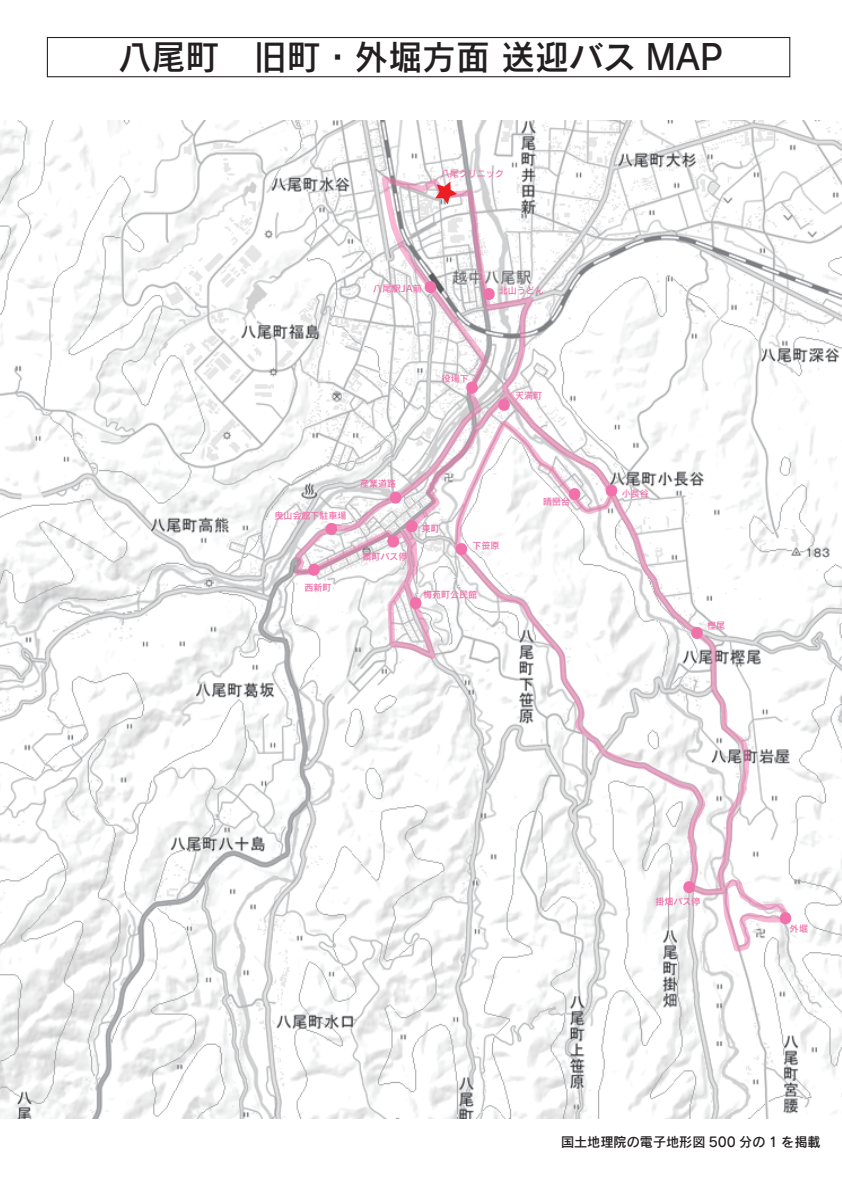
<style>
.page{position:relative;width:842px;height:1191px;background:#fff}
.page>*{position:absolute;margin:0;border:0;box-sizing:border-box;transform-origin:0 0}
.t1{font:34.6px "Rodin Pro DB";color:#231f20}
.t2{font:13.4px "Rodin Pro DB";color:#231f20}
.t3{font:9.2px "Rodin Pro DB";color:#f171ab}
</style>
<div class="page">
<img style="left:0;top:120px;width:842px;height:999px">
<div style="left:47px;top:37px;width:743px;height:40px;border:1px solid #231f20"></div>
<svg style="left:790px;top:912px;width:3px;height:12px"></svg>
<svg style="left:294px;top:176px;width:496px;height:775px"></svg>
<svg style="left:423px;top:281px;width:15px;height:12px"></svg>
<svg style="left:496px;top:399px;width:16px;height:12px"></svg>
<svg style="left:481px;top:288px;width:16px;height:12px"></svg>
<svg style="left:388px;top:491px;width:15px;height:12px"></svg>
<svg style="left:386px;top:520px;width:33px;height:27px"></svg>
<svg style="left:454px;top:543px;width:15px;height:12px"></svg>
<svg style="left:408px;top:597px;width:15px;height:12px"></svg>
<svg style="left:306px;top:563px;width:16px;height:12px"></svg>
<svg style="left:464px;top:381px;width:16px;height:12px"></svg>
<svg style="left:435px;top:181px;width:22px;height:23px"></svg>
<h1 class="t1" style="left:118px;top:34px;width:606px">八尾町　旧町・外堀方面 送迎バス MAP</h1>
<p class="t3" style="left:441px;top:167px;width:65px">八尾クリニック</p>
<p class="t3" style="left:373px;top:282px;width:51px">八尾駅JA前</p>
<p class="t3" style="left:499px;top:284px;width:47px">北山うどん</p>
<p class="t3" style="left:442px;top:372px;width:29px">役場下</p>
<p class="t3" style="left:515px;top:389px;width:29px">天満町</p>
<p class="t3" style="left:275px;top:509px;width:74px">曳山会館下駐車場</p>
<p class="t3" style="left:304px;top:581px;width:29px">西新町</p>
<p class="t3" style="left:360px;top:477px;width:38px">産業道路</p>
<p class="t3" style="left:362px;top:550px;width:47px">鏡町バス停</p>
<p class="t3" style="left:422px;top:523px;width:20px">東町</p>
<p class="t3" style="left:473px;top:540px;width:29px">下笹原</p>
<p class="t3" style="left:423px;top:589px;width:56px">梅苑町公民館</p>
<p class="t3" style="left:543px;top:495px;width:29px">晴巒台</p>
<p class="t3" style="left:622px;top:487px;width:29px">小長谷</p>
<p class="t3" style="left:707px;top:619px;width:20px">樫尾</p>
<p class="t3" style="left:656px;top:895px;width:47px">掛畑バス停</p>
<p class="t3" style="left:790px;top:922px;width:20px">外堀</p>
<h2 class="t2" style="left:561px;top:1133px;width:261px">国土地理院の電子地形図 500 分の 1 を掲載</h2>
</div>
